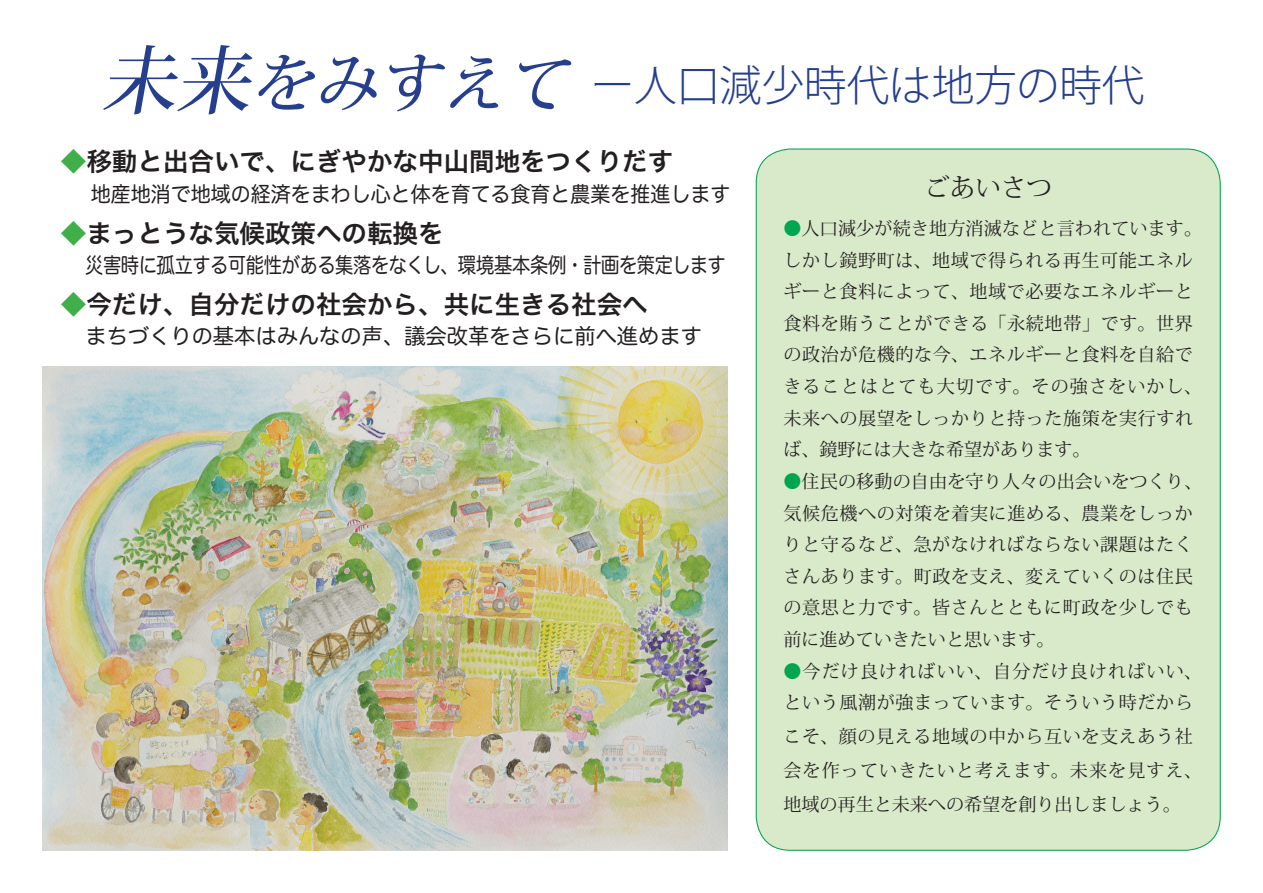
<style>
.page{position:relative;width:1263px;height:893px;background:#fff}
.page>*{position:absolute;margin:0;border:0;box-sizing:border-box;transform-origin:0 0}
.t1{font:italic 500 63.75px "Koz Min Pro";color:#253f8e}
.t2{font:300 42.45px "Koz Go Pro";color:#253f8e}
.t3{font:25.5px "Hira Kaku Pro N W6";color:#231f20}
.t4{font:25.5px "Hira Kaku Pro W6";color:#231f20}
.t5{font:25.5px "Koz Min Pro";color:#231f20}
.t6{font:21.3px "Hira Maru Pro W4";letter-spacing:-.02em;color:#231f20;scale:.86 1}
.t7{font:21.3px "Hira Maru Pro W4";color:#231f20;scale:.94 1}
.t8{font:21.3px "Hira Maru Pro W4";color:#231f20}
.t9{font:18px/31.7px "Koz Min Pro";letter-spacing:.035em;color:#231f20}
.s1{font-size:74.4px}
.s2{color:#40ae49}
.s3{font-family:"Koz Min Pro";font-size:19.2px}
.s4{color:#00a54f}
</style>
<div class="page">
<div style="left:756px;top:149px;width:464px;height:701px;background:#d9eaca;border-radius:34px"></div>
<img style="left:43px;top:366px;width:684px;height:484px">
<h1 class="t1" style="left:101px;top:38px;width:485px"><span class="s1">未来</span>をみすえて</h1>
<h2 class="t2" style="left:592px;top:58px;width:554px">ー人口減少時代は地方の時代</h2>
<h3 class="t3" style="left:61px;top:139px;width:614px"><span class="s2">◆</span>移動と出合いで、にぎやかな中山間地をつくりだす</h3>
<p class="t7" style="left:91px;top:175px;width:682px">地産地消で地域の経済をまわし心と体を育てる食育と農業を推進します</p>
<h3 class="t3" style="left:61px;top:210px;width:384px"><span class="s2">◆</span>まっとうな気候政策への転換を</h3>
<p class="t6" style="left:61px;top:246px;width:774px"><span class="s3">　</span>災害時に孤立する可能性がある集落をなくし、環境基本条例・計画を策定します</p>
<h3 class="t4" style="left:61px;top:281px;width:588px"><span class="s2">◆</span>今だけ、自分だけの社会から、共に生きる社会へ</h3>
<p class="t8" style="left:61px;top:318px;width:642px"><span class="s3">　</span>まちづくりの基本はみんなの声、議会改革をさらに前へ進めます</p>
<h3 class="t5" style="left:924px;top:169px;width:129px">ごあいさつ</h3>
<p class="t9" style="left:783px;top:212px;width:420px"><span class="s4">●</span>人口減少が続き地方消滅などと言われています。しかし鏡野町は、地域で得られる再生可能エネルギーと食料によって、地域で必要なエネルギーと食料を賄うことができる「永続地帯」です。世界の政治が危機的な今、エネルギーと食料を自給できることはとても大切です。その強さをいかし、未来への展望をしっかりと持った施策を実行すれば、鏡野には大きな希望があります。</p>
<p class="t9" style="left:783px;top:465px;width:420px"><span class="s4">●</span>住民の移動の自由を守り人々の出会いをつくり、気候危機への対策を着実に進める、農業をしっかりと守るなど、急がなければならない課題はたくさんあります。町政を支え、変えていくのは住民の意思と力です。皆さんとともに町政を少しでも前に進めていきたいと思います。</p>
<p class="t9" style="left:783px;top:655px;width:420px"><span class="s4">●</span>今だけ良ければいい、自分だけ良ければいい、という風潮が強まっています。そういう時だから</p>
<p class="t9" style="left:783px;top:719px;width:420px;line-height:34px">こそ、顔の見える地域の中から互いを支えあう社会を作っていきたいと考えます。未来を見すえ、地域の再生と未来への希望を創り出しましょう。</p>
</div>
